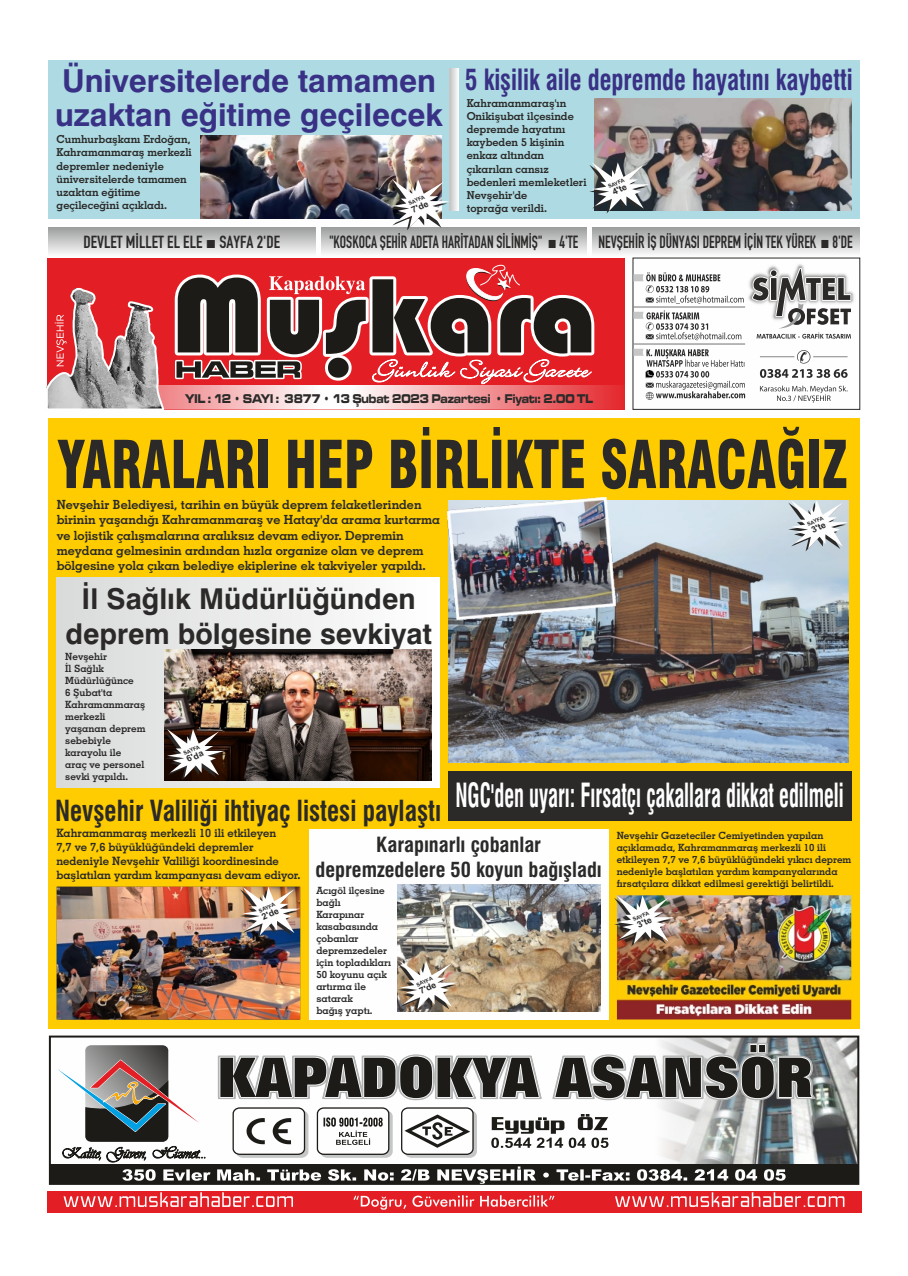
<style>
.page{position:relative;width:908px;height:1276px;background:#fff}
.page>*{position:absolute;margin:0;border:0;box-sizing:border-box;transform-origin:0 0}
.t1{font:900 condensed 64.2px "Swiss 721 BT";color:#2b2a29;scale:.81 1}
.t2{font:700 condensed 32.5px "Swiss 721 BT";color:#fefefe;scale:.63 1}
.t3{font:700 31.6px/34.1px "Swiss 721 BT";color:#393185}
.t4{font:700 28.7px/34.4px "Swiss 721 BT";color:#2b2a29;text-align:center}
.t5{font:700 condensed 28.6px "Swiss 721 BT";color:#393185;scale:.86 1}
.t6{font:700 condensed 28.3px "Swiss 721 BT";color:#2b2a29;scale:.89 1}
.t7{font:700 condensed 20.4px/24.5px "Swiss 721 BT";color:#2b2a29;text-align:center}
.t8{font:17.4px "DIN Eng Con";color:#2b2a29;scale:.85 1}
.t9{font:17.3px "DIN Eng Con";color:#2b2a29}
.t10{font:13.1px "Microgramma D Bold Exte";color:#2b2a29;scale:.78 1}
.t11{font:12.6px/15.1px "Geometric Slabserif 703 Bold BT";color:#2b2a29}
.t12{font:11.5px/13.8px "Geometric Slabserif 703 Bold BT";color:#2b2a29}
.t13{font:11px/13.2px "Geometric Slabserif 703 Bold BT";color:#2b2a29}
.t14{font:10px/12px "Geometric Slabserif 703 Bold BT";color:#2b2a29}
.t15{font:700 8.8px "Arial";color:#2b2a29}
.t16{font:700 5.3px "Arial";color:#2b2a29}
.s1{font-family:"Arial"}
</style>
<div class="page">
<div style="left:47px;top:1191px;width:813px;height:21px;background:#e31e24"></div>
<svg style="left:353px;top:1195px;width:201px;height:14px"></svg>
<svg style="left:63px;top:1192px;width:230px;height:15px"></svg>
<svg style="left:615px;top:1192px;width:229px;height:15px"></svg>
<div style="left:47px;top:258px;width:577px;height:151px;background:#e31e24"></div>
<img style="left:164px;top:386px;width:458px;height:23px">
<svg style="left:174px;top:264px;width:421px;height:121px"></svg>
<svg style="left:46px;top:287px;width:118px;height:122px"></svg>
<img style="left:661px;top:1038px;width:194px;height:126px">
<div style="left:49px;top:1035px;width:809px;height:150px;border:2px solid #1c1b17"></div>
<div style="left:50px;top:1164px;width:807px;height:20px;background:#1c1b17"></div>
<svg style="left:48px;top:1042px;width:770px;height:141px"></svg>
<div style="left:632px;top:257px;width:227px;height:153px;border:1px solid #2b2a29"></div>
<img style="left:770px;top:264px;width:84px;height:40px">
<svg style="left:633px;top:267px;width:218px;height:135px"></svg>
<svg style="left:48px;top:227px;width:268px;height:27px;background:#c7c8c8"></svg>
<svg style="left:321px;top:227px;width:265px;height:27px;background:#c8c9c9"></svg>
<svg style="left:592px;top:227px;width:267px;height:27px;background:#c7c8c8"></svg>
<div style="left:48px;top:60px;width:811px;height:159px;background:#aedbe3"></div>
<svg style="left:449px;top:69px;width:9px;height:141px"></svg>
<div style="left:48px;top:418px;width:811px;height:610px;background:#fecc00"></div>
<div style="left:57px;top:578px;width:382px;height:210px;background:linear-gradient(to right,#d9dada,#f6f5f5)"></div>
<img style="left:164px;top:650px;width:267px;height:130px">
<svg style="left:164px;top:729px;width:61px;height:51px;background:#73655f"></svg>
<img style="left:200px;top:135px;width:241px;height:84px">
<img style="left:594px;top:99px;width:257px;height:112px">
<svg style="left:589px;top:162px;width:60px;height:51px;background:#9da5a7"></svg>
<img style="left:448px;top:500px;width:400px;height:263px">
<svg style="left:787px;top:500px;width:61px;height:51px;background:#cbd3d8"></svg>
<img style="left:448px;top:498px;width:167px;height:122px">
<img style="left:57px;top:886px;width:243px;height:133px">
<div style="left:308px;top:829px;width:300px;height:190px;background:#fefefe"></div>
<div style="left:448px;top:771px;width:402px;height:49px;background:#2b2a29"></div>
<img style="left:616px;top:895px;width:234px;height:124px">
<img style="left:397px;top:884px;width:203px;height:128px">
<svg style="left:397px;top:960px;width:60px;height:52px"></svg>
<img style="left:614px;top:895px;width:60px;height:51px">
<svg style="left:389px;top:179px;width:60px;height:51px"></svg>
<h3 class="t3" style="left:55px;top:67px;width:389px">Üniversitelerde tamamen uzaktan eğitime geçilecek</h3>
<p class="t13" style="left:57px;top:134px;width:137px">Cumhurbaşkanı Erdoğan,<br>Kahramanmaraş merkezli depremler nedeniyle üniversitelerde tamamen uzaktan eğitime geçileceğini açıkladı.</p>
<p class="t16" style="left:407px;top:202px;width:19px;rotate:-24deg">SAYFA</p>
<p class="t15" style="left:410px;top:207px;width:19px;rotate:-24deg">7'de</p>
<h3 class="t5" style="left:465px;top:69px;width:452px">5 kişilik aile depremde hayatını kaybetti</h3>
<p class="t13" style="left:466px;top:97px;width:121px">Kahramanmaraş'ın<br>Onikişubat ilçesinde depremde hayatını kaybeden 5 kişinin enkaz altından çıkarılan cansız bedenleri memleketleri<br>Nevşehir'de<br>toprağa verildi.</p>
<p class="t16" style="left:607px;top:185px;width:19px;rotate:-24deg">SAYFA</p>
<p class="t15" style="left:611px;top:189px;width:17px;rotate:-24deg">4'te</p>
<h3 class="t9" style="left:83px;top:232px;width:198px">DEVLET MÝLLET EL ELE <span class="s1">■</span> SAYFA 2'DE</h3>
<h3 class="t8" style="left:329px;top:232px;width:617px">"KOSKOCA ÞEHÝR ADETA HARÝTADAN SÝLÝNMÝÞ" <span class="s1">■</span> 4'TE NEVÞEHÝR ÝÞ DÜNYASI DEPREM ÝÇÝN TEK YÜREK <span class="s1">■</span> 8'DE</h3>
<h3 class="t10" style="left:185px;top:392px;width:524px">YIL : 12 • SAYI : 3877 • 13 Şubat 2023 Pazartesi • Fiyatı: 2.00 TL</h3>
<h1 class="t1" style="left:58px;top:439px;width:976px">YARALARI HEP BİRLİKTE SARACAĞIZ</h1>
<p class="t11" style="left:57px;top:498px;width:385px">Nevşehir Belediyesi, tarihin en büyük deprem felaketlerinden birinin yaşandığı Kahramanmaraş ve Hatay'da arama kurtarma ve lojistik çalışmalarına aralıksız devam ediyor. Depremin meydana gelmesinin ardından hızla organize olan ve deprem bölgesine yola çıkan belediye ekiplerine ek takviyeler yapıldı.</p>
<h3 class="t4" style="left:65px;top:584px;width:368px">İl Sağlık Müdürlüğünden deprem bölgesine sevkiyat</h3>
<p class="t14" style="left:65px;top:651px;width:82px">Nevşehir<br>İl Sağlık<br>Müdürlüğünce<br>6 Şubat'ta<br>Kahramanmaraş merkezli yaşanan deprem sebebiyle karayolu ile araç ve personel sevki yapıldı.</p>
<h3 class="t6" style="left:55px;top:799px;width:435px">Nevşehir Valiliği ihtiyaç listesi paylaştı</h3>
<p class="t12" style="left:56px;top:827px;width:245px">Kahramanmaraş merkezli 10 ili etkileyen<br>7,7 ve 7,6 büyüklüğündeki depremler nedeniyle Nevşehir Valiliği koordinesinde başlatılan yardım kampanyası devam ediyor.</p>
<p class="t16" style="left:806px;top:523px;width:19px;rotate:-24deg">SAYFA</p>
<p class="t15" style="left:810px;top:527px;width:17px;rotate:-24deg">3'te</p>
<p class="t16" style="left:183px;top:751px;width:19px;rotate:-24deg">SAYFA</p>
<p class="t15" style="left:185px;top:756px;width:19px;rotate:-24deg">6'da</p>
<h2 class="t2" style="left:455px;top:782px;width:617px">NGC'den uyarı: Fırsatçı çakallara dikkat edilmeli</h2>
<p class="t14" style="left:616px;top:830px;width:236px">Nevşehir Gazeteciler Cemiyetinden yapılan açıklamada, Kahramanmaraş merkezli 10 ili etkileyen 7,7 ve 7,6 büyüklüğündeki yıkıcı deprem nedeniyle başlatılan yardım kampanyalarında fırsatçılara dikkat edilmesi gerektiği belirtildi.</p>
<h3 class="t7" style="left:315px;top:834px;width:288px">Karapınarlı çobanlar depremzedelere 50 koyun bağışladı</h3>
<p class="t14" style="left:316px;top:885px;width:76px">Acıgöl ilçesine bağlı<br>Karapınar kasabasında çobanlar depremzedeler için topladıkları<br>50 koyunu açık artırma ile satarak<br>bağış yaptı.</p>
<p class="t16" style="left:258px;top:909px;width:19px;rotate:-24deg">SAYFA</p>
<p class="t15" style="left:261px;top:914px;width:19px;rotate:-24deg">2'de</p>
<p class="t16" style="left:632px;top:918px;width:19px;rotate:-24deg">SAYFA</p>
<p class="t15" style="left:636px;top:922px;width:17px;rotate:-24deg">3'te</p>
<p class="t16" style="left:415px;top:983px;width:19px;rotate:-24deg">SAYFA</p>
<p class="t15" style="left:418px;top:988px;width:19px;rotate:-24deg">7'de</p>
</div>
